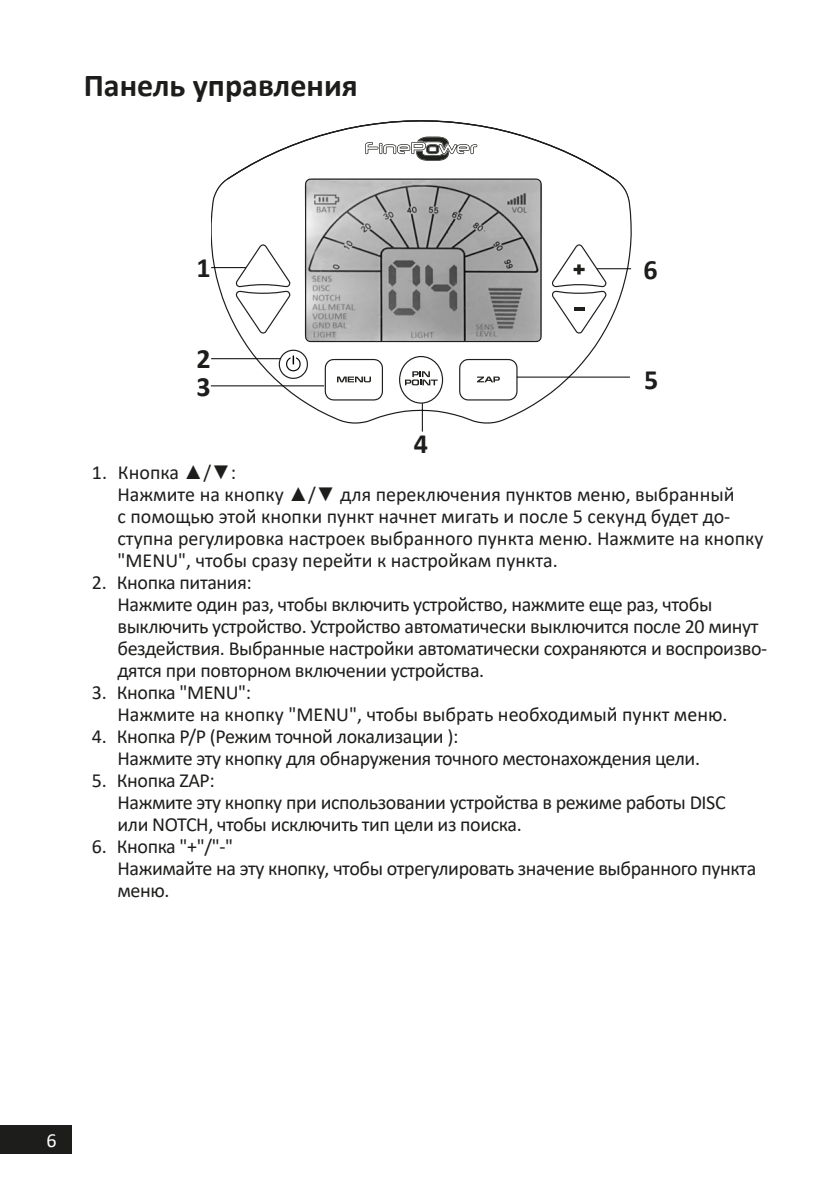
<style>
.page{position:relative;width:840px;height:1191px;background:#fff}
.page>*{position:absolute;margin:0;border:0;box-sizing:border-box;transform-origin:0 0}
.Заголовок_16{font:700 32px "Calibri";color:#1d1d1b}
.цифры_на_схемах{font:700 28px "Calibri";color:#1d1d1b}
.t1{font:20px/22px "Calibri";letter-spacing:-.02em;color:#1d1d1b}
.t2{font:20px/22px "Calibri";color:#1d1d1b}
.t3{font:20px "Calibri";color:#fff}
.s1{font-family:"Arial"}
</style>
<div class="page">
<div style="left:0;top:1125px;width:72px;height:29px;background:#1d1d1b"></div>
<svg style="left:211px;top:234px;width:419px;height:190px"></svg>
<svg style="left:211px;top:178px;width:419px;height:56px"></svg>
<svg style="left:337px;top:376px;width:34px;height:6px"></svg>
<svg style="left:573px;top:264px;width:11px;height:10px"></svg>
<svg style="left:458px;top:290px;width:148px;height:111px"></svg>
<svg style="left:405px;top:371px;width:32px;height:14px"></svg>
<svg style="left:286px;top:355px;width:15px;height:16px"></svg>
<svg style="left:226px;top:120px;width:389px;height:60px"></svg>
<hr style="left:211px;top:358px;width:69px;height:1px;background:#000">
<hr style="left:211px;top:267px;width:35px;height:1px;background:#000">
<hr style="left:211px;top:385px;width:113px;height:1px;background:#000">
<svg style="left:421px;top:403px;width:1px;height:28px"></svg>
<hr style="left:516px;top:376px;width:113px;height:1px;background:#000">
<hr style="left:596px;top:268px;width:34px;height:1px;background:#000">
<p class="Заголовок_16" style="left:84px;top:63px;width:275px">Панель управления</p>
<p class="цифры_на_схемах" style="left:196px;top:248px;width:16px">1</p>
<p class="цифры_на_схемах" style="left:196px;top:338px;width:16px">2</p>
<p class="цифры_на_схемах" style="left:196px;top:367px;width:16px">3</p>
<p class="цифры_на_схемах" style="left:413px;top:423px;width:16px">4</p>
<p class="цифры_на_схемах" style="left:643px;top:250px;width:16px">6</p>
<p class="цифры_на_схемах" style="left:643px;top:359px;width:16px">5</p>
<p class="t2" style="left:117px;top:460px;width:647px;text-indent:-26px">1. Кнопка <span class="s1">▲</span>/<span class="s1">▼</span>:<br>Нажмите на кнопку <span class="s1">▲</span>/<span class="s1">▼</span> для переключения пунктов меню, выбранный<br>с помощью этой кнопки пункт начнет мигать и после 5 секунд будет до&shy;ступна регулировка настроек выбранного пункта меню. Нажмите на кнопку "MENU", чтобы сразу перейти к настройкам пункта.</p>
<p class="t1" style="left:117px;top:570px;width:651px;text-indent:-26px">2. Кнопка питания:<br>Нажмите один раз, чтобы включить устройство, нажмите еще раз, чтобы выключить устройство. Устройство автоматически выключится после 20 минут бездействия. Выбранные настройки автоматически сохраняются и воспроизво&shy;дятся при повторном включении устройства.</p>
<p class="t2" style="left:117px;top:680px;width:611px;text-indent:-26px">3. Кнопка "MENU":<br>Нажмите на кнопку "MENU", чтобы выбрать необходимый пункт меню.</p>
<p class="t1" style="left:117px;top:724px;width:583px;text-indent:-26px">4. Кнопка P/P (Режим точной локализации ):<br>Нажмите эту кнопку для обнаружения точного местонахождения цели.</p>
<p class="t1" style="left:117px;top:768px;width:609px;text-indent:-26px">5. Кнопка ZAP:<br>Нажмите эту кнопку при использовании устройства в режиме работы DISC или NOTCH, чтобы исключить тип цели из поиска.</p>
<p class="t1" style="left:117px;top:834px;width:640px;text-indent:-26px">6. Кнопка "+"/"-"<br>Нажимайте на эту кнопку, чтобы отрегулировать значение выбранного пункта меню.</p>
<p class="t3" style="left:47px;top:1127px;width:12px">6</p>
</div>
